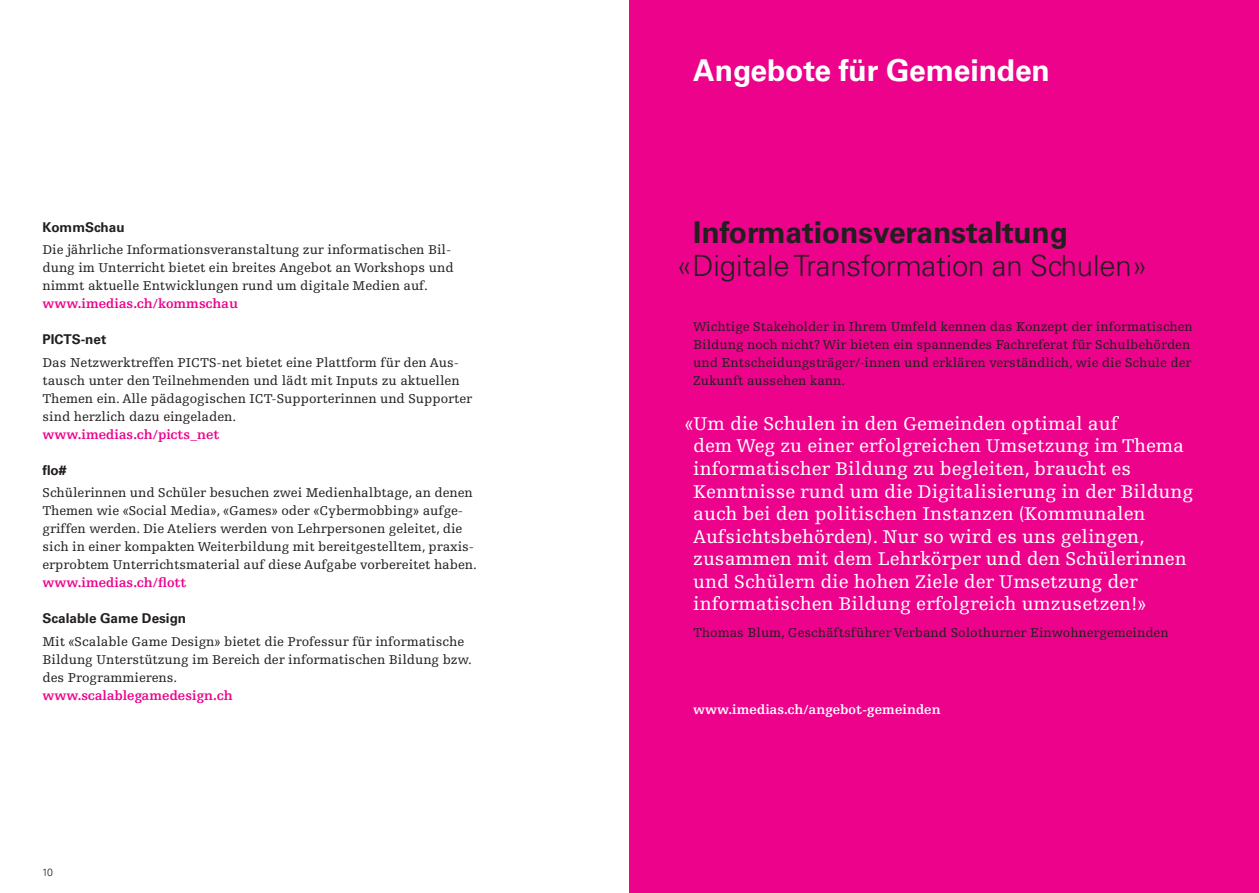
<style>
.page{position:relative;width:1259px;height:893px;background:#fff}
.page>*{position:absolute;margin:0;border:0;box-sizing:border-box;transform-origin:0 0}
.t1{font:700 30px "Univers LT Std";letter-spacing:-.005em;color:#231f20}
.t2{font:700 30px "Univers LT Std";letter-spacing:-.005em;color:#fff}
.t3{font:300 29.25px "Univers LT Std";letter-spacing:-.005em;color:#231f20}
.t4{font:19.5px/22.5px "Egyptienne FLT Std";color:#fff}
.t5{font:13.5px/18px "Egyptienne FLT Std";color:#231f20}
.t6{font:700 13.5px "Egyptienne FLT Std";color:#ed028c}
.t7{font:700 13.5px "Univers LT Std";color:#231f20}
.t8{font:700 13.5px "Egyptienne FLT Std";color:#fff}
.t9{font:300 10.5px "Univers LT Std";color:#231f20}
</style>
<div class="page">
<div style="left:629px;top:0;width:630px;height:893px;background:#ed028c"></div>
<p class="t7" style="left:43px;top:219px;width:84px">KommSchau</p>
<p class="t5" style="left:43px;top:241px;width:412px">Die jährliche Informationsveranstaltung zur informatischen Bil&shy;dung im Unterricht bietet ein breites Angebot an Workshops und nimmt aktuelle Entwicklungen rund um digitale Medien auf.</p>
<p class="t6" style="left:43px;top:297px;width:197px">www.imedias.ch/kommschau</p>
<p class="t7" style="left:43px;top:332px;width:65px">PICTS-net</p>
<p class="t5" style="left:43px;top:354px;width:431px">Das Netzwerktreffen PICTS-net bietet eine Plattform für den Aus&shy;tausch unter den Teilnehmenden und lädt mit Inputs zu aktuellen Themen ein. Alle pädagogischen ICT-Supporterinnen und Supporter sind herzlich dazu eingeladen.</p>
<p class="t6" style="left:43px;top:427px;width:179px">www.imedias.ch/picts_net</p>
<p class="t7" style="left:43px;top:462px;width:25px">flo#</p>
<p class="t5" style="left:43px;top:484px;width:436px">Schülerinnen und Schüler besuchen zwei Medienhalbtage, an denen Themen wie «Social Media», «Games» oder «Cybermobbing» aufge&shy;griffen werden. Die Ateliers werden von Lehrpersonen geleitet, die sich in einer kompakten Weiterbildung mit bereitgestelltem, praxis&shy;erprobtem Unterrichtsmaterial auf diese Aufgabe vorbereitet haben.</p>
<p class="t6" style="left:43px;top:576px;width:146px">www.imedias.ch/flott</p>
<p class="t7" style="left:43px;top:611px;width:145px">Scalable Game Design</p>
<p class="t5" style="left:43px;top:633px;width:431px">Mit «Scalable Game Design» bietet die Professur für informatische<br>Bildung Unterstützung im Bereich der informatischen Bildung bzw. des Programmierens.</p>
<p class="t6" style="left:43px;top:688px;width:192px">www.scalablegamedesign.ch</p>
<p class="t9" style="left:42px;top:865px;width:12px">10</p>
<h1 class="t2" style="left:693px;top:53px;width:358px">Angebote für Gemeinden</h1>
<h1 class="t1" style="left:693px;top:215px;width:376px">Informationsveranstaltung</h1>
<h2 class="t3" style="left:676px;top:248px;width:473px">«Digitale Transformation an Schulen»</h2>
<p class="t5" style="left:693px;top:318px;width:501px">Wichtige Stakeholder in Ihrem Umfeld kennen das Konzept der informatischen Bildung noch nicht? Wir bieten ein spannendes Fachreferat für Schulbehörden und Entscheidungsträger/-innen und erklären verständlich, wie die Schule der Zukunft aussehen kann.</p>
<p class="t4" style="left:693px;top:413px;width:501px;text-indent:-9px">«Um die Schulen in den Gemeinden optimal auf<br>dem Weg zu einer erfolgreichen Umsetzung im Thema informatischer Bildung zu begleiten, braucht es Kenntnisse rund um die Digitalisierung in der Bildung auch bei den politischen Instanzen (Kommunalen Aufsichtsbehörden). Nur so wird es uns gelingen, zusammen mit dem Lehrkörper und den Schülerinnen und Schülern die hohen Ziele der Umsetzung der informatischen Bildung erfolgreich umzusetzen!»</p>
<p class="t5" style="left:693px;top:624px;width:477px">Thomas Blum, Geschäftsführer Verband Solothurner Einwohnergemeinden</p>
<p class="t8" style="left:693px;top:702px;width:249px">www.imedias.ch/angebot-gemeinden</p>
</div>
